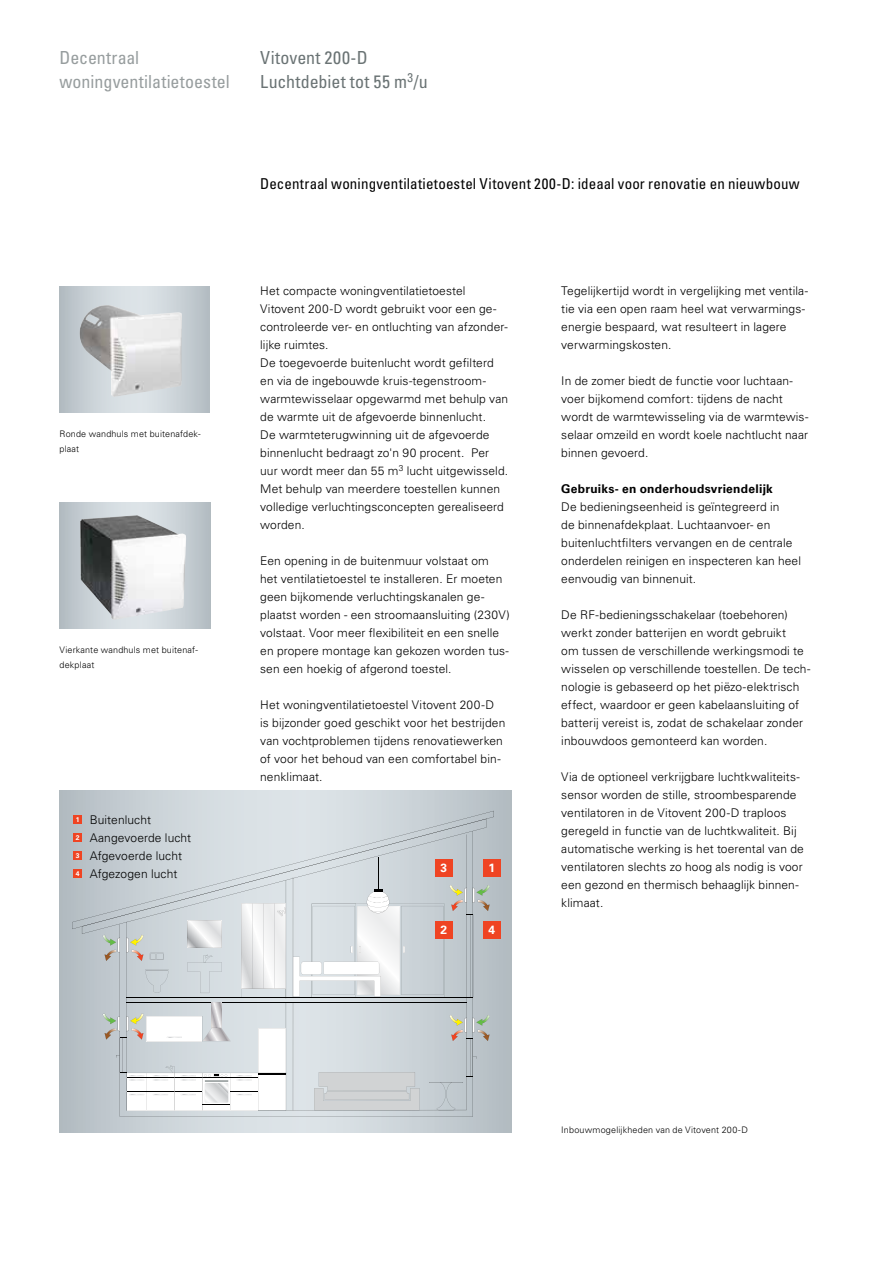
<style>
.page{position:relative;width:893px;height:1263px;background:#fff}
.page>*{position:absolute;margin:0;border:0;box-sizing:border-box;transform-origin:0 0}
.t1{font:condensed 18px/24px "Univers LT Std";letter-spacing:.015em;color:#6a7374}
.t2{font:condensed 18px/24px "Univers LT Std";color:#979d9e}
.t3{font:condensed 15px "Univers LT Std";letter-spacing:.01em;color:#000}
.t4{font:300 12px/18px "Univers LT Std";letter-spacing:.01em;color:#000}
.t5{font:700 12px "Univers LT Std";letter-spacing:.02em;color:#000}
.t6{font:700 12px "Univers LT Std";color:#fff}
.t7{font:300 9px/15px "Univers LT Std";letter-spacing:.02em;color:#000}
.s1{font-weight:700;font-size:6.75px;color:#fff}
</style>
<div class="page">
<svg style="left:60px;top:503px;width:150px;height:126px;background:#c1c9cf"></svg>
<img style="left:80px;top:515px;width:106px;height:105px">
<svg style="left:60px;top:287px;width:150px;height:126px;background:#c4ccd1"></svg>
<img style="left:80px;top:305px;width:102px;height:92px">
<svg style="left:59px;top:791px;width:452px;height:342px;background:#c0c9ce"></svg>
<svg style="left:120px;top:934px;width:353px;height:183px;background:#cfd6db"></svg>
<hr style="left:126px;top:998px;width:341px;height:1px;background:#000">
<hr style="left:126px;top:1002px;width:340px;height:1px;background:#000">
<hr style="left:293px;top:1002px;width:1px;height:108px;background:#000">
<hr style="left:286px;top:1003px;width:1px;height:107px;background:#000">
<hr style="left:286px;top:880px;width:1px;height:119px;background:#000">
<svg style="left:103px;top:935px;width:17px;height:26px"></svg>
<svg style="left:127px;top:935px;width:17px;height:26px"></svg>
<svg style="left:72px;top:811px;width:422px;height:118px;background:#ccd3d8"></svg>
<svg style="left:188px;top:921px;width:34px;height:27px"></svg>
<svg style="left:188px;top:955px;width:34px;height:38px"></svg>
<svg style="left:146px;top:969px;width:22px;height:24px"></svg>
<svg style="left:241px;top:903px;width:45px;height:94px"></svg>
<hr style="left:378px;top:857px;width:1px;height:34px;background:#000">
<svg style="left:293px;top:885px;width:197px;height:113px"></svg>
<svg style="left:150px;top:953px;width:14px;height:7px"></svg>
<svg style="left:314px;top:1072px;width:105px;height:38px;background:#ced1d2"></svg>
<svg style="left:429px;top:1015px;width:61px;height:95px;background:#bdc4c7"></svg>
<svg style="left:103px;top:1003px;width:183px;height:107px"></svg>
<div style="left:483px;top:859px;width:17px;height:17px;background:#ef4423"></div>
<div style="left:435px;top:921px;width:17px;height:17px;background:#ef4423"></div>
<div style="left:435px;top:859px;width:17px;height:17px;background:#ef4423"></div>
<div style="left:483px;top:921px;width:17px;height:17px;background:#ef4423"></div>
<div style="left:74px;top:815px;width:8px;height:9px;background:#ef4423"></div>
<div style="left:74px;top:833px;width:8px;height:9px;background:#ef4423"></div>
<div style="left:74px;top:851px;width:8px;height:9px;background:#ef4423"></div>
<div style="left:74px;top:869px;width:8px;height:9px;background:#ef4423"></div>
<h1 class="t2" style="left:60px;top:45px;width:172px">Decentraal woningventilatietoestel</h1>
<h1 class="t1" style="left:260px;top:45px;width:169px">Vitovent 200-D<br>Luchtdebiet tot 55 m<sup>3</sup>/u</h1>
<p class="t3" style="left:260px;top:175px;width:541px">Decentraal woningventilatietoestel Vitovent 200-D: ideaal voor renovatie en nieuwbouw</p>
<p class="t7" style="left:60px;top:426px;width:143px">Ronde wandhuls met buitenafdek&shy;plaat</p>
<p class="t7" style="left:60px;top:642px;width:140px">Vierkante wandhuls met buitenaf&shy;dekplaat</p>
<p class="t4" style="left:76px;top:810px;width:117px"><span class="s1">1</span> Buitenlucht<br><span class="s1">2</span> Aangevoerde lucht<br><span class="s1">3</span> Afgevoerde lucht<br><span class="s1">4</span> Afgezogen lucht</p>
<p class="t4" style="left:260px;top:282px;width:249px">Het compacte woningventilatietoestel Vitovent 200-D wordt gebruikt voor een ge&shy;controleerde ver- en ontluchting van afzonder&shy;lijke ruimtes.<br>De toegevoerde buitenlucht wordt gefilterd en via de ingebouwde kruis-tegenstroom&shy;warmtewisselaar opgewarmd met behulp van de warmte uit de afgevoerde binnenlucht.<br>De warmteterugwinning uit de afgevoerde binnenlucht bedraagt zo'n 90 procent. Per uur wordt meer dan 55 m<sup>3</sup> lucht uitgewisseld.<br>Met behulp van meerdere toestellen kunnen volledige verluchtingsconcepten gerealiseerd worden.</p>
<p class="t4" style="left:260px;top:552px;width:251px">Een opening in de buitenmuur volstaat om<br>het ventilatietoestel te installeren. Er moeten geen bijkomende verluchtingskanalen ge&shy;plaatst worden - een stroomaansluiting (230V) volstaat. Voor meer flexibiliteit en een snelle en propere montage kan gekozen worden tus&shy;sen een hoekig of afgerond toestel.</p>
<p class="t4" style="left:260px;top:696px;width:247px">Het woningventilatietoestel Vitovent 200-D is bijzonder goed geschikt voor het bestrijden van vochtproblemen tijdens renovatiewerken of voor het behoud van een comfortabel bin&shy;nenklimaat.</p>
<p class="t6" style="left:440px;top:861px;width:8px">3</p>
<p class="t6" style="left:440px;top:923px;width:8px">2</p>
<p class="t6" style="left:488px;top:861px;width:8px">1</p>
<p class="t6" style="left:488px;top:923px;width:8px">4</p>
<p class="t4" style="left:561px;top:282px;width:248px">Tegelijkertijd wordt in vergelijking met ventila&shy;tie via een open raam heel wat verwarmings&shy;energie bespaard, wat resulteert in lagere verwarmingskosten.</p>
<p class="t4" style="left:561px;top:372px;width:249px">In de zomer biedt de functie voor luchtaan&shy;voer bijkomend comfort: tijdens de nacht wordt de warmtewisseling via de warmtewis&shy;selaar omzeild en wordt koele nachtlucht naar binnen gevoerd.</p>
<p class="t5" style="left:561px;top:482px;width:213px">Gebruiks- en onderhoudsvriendelijk</p>
<p class="t4" style="left:561px;top:498px;width:241px">De bedieningseenheid is geïntegreerd in<br>de binnenafdekplaat. Luchtaanvoer- en buitenluchtfilters vervangen en de centrale onderdelen reinigen en inspecteren kan heel eenvoudig van binnenuit.</p>
<p class="t4" style="left:561px;top:606px;width:251px">De RF-bedieningsschakelaar (toebehoren) werkt zonder batterijen en wordt gebruikt<br>om tussen de verschillende werkingsmodi te wisselen op verschillende toestellen. De tech&shy;nologie is gebaseerd op het piëzo-elektrisch effect, waardoor er geen kabelaansluiting of batterij vereist is, zodat de schakelaar zonder inbouwdoos gemonteerd kan worden.</p>
<p class="t4" style="left:561px;top:768px;width:244px">Via de optioneel verkrijgbare luchtkwaliteits&shy;sensor worden de stille, stroombesparende ventilatoren in de Vitovent 200-D traploos geregeld in functie van de luchtkwaliteit. Bij automatische werking is het toerental van de ventilatoren slechts zo hoog als nodig is voor een gezond en thermisch behaaglijk binnen&shy;klimaat.</p>
<p class="t7" style="left:561px;top:1122px;width:188px">Inbouwmogelijkheden van de Vitovent 200-D</p>
</div>
